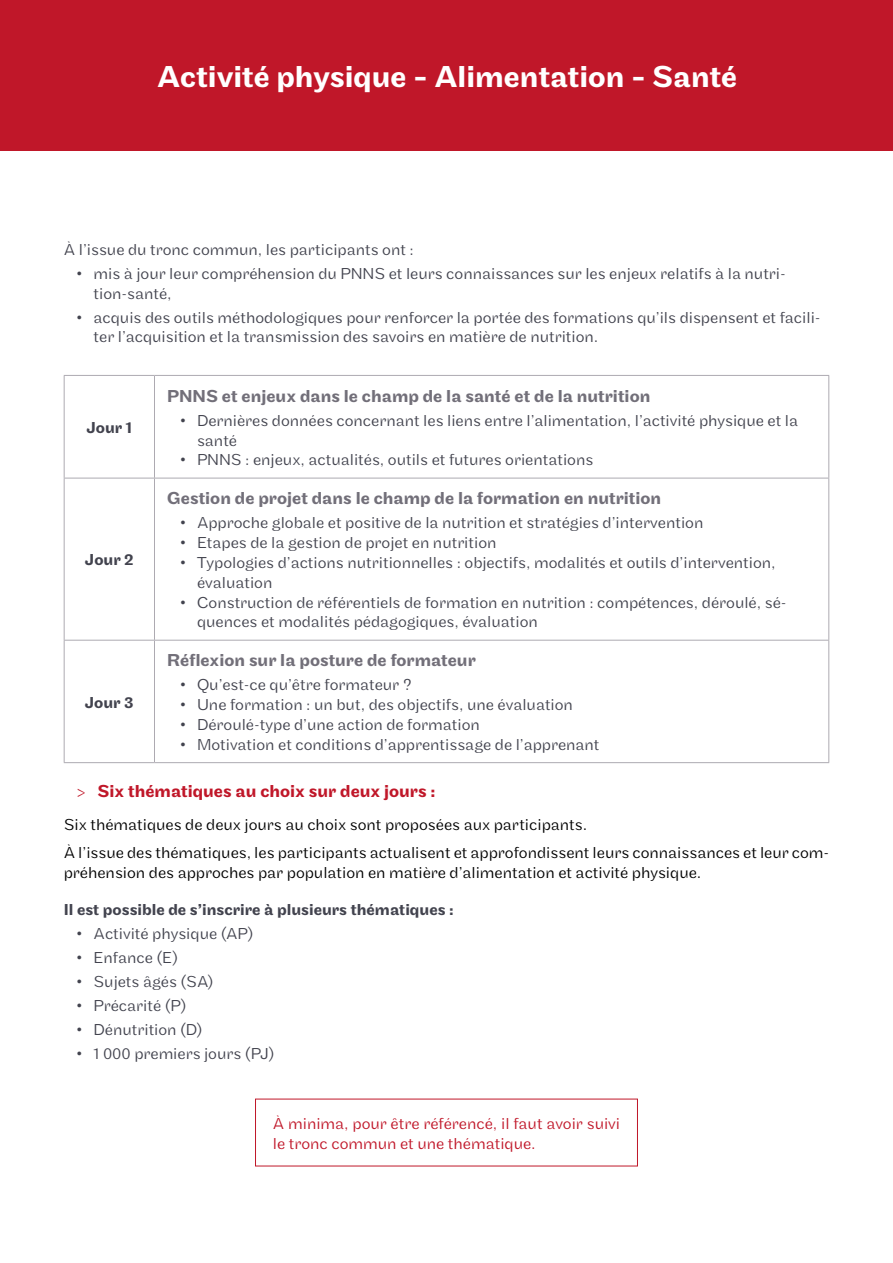
<style>
.page{position:relative;width:893px;height:1263px;background:#fff}
.page>*{position:absolute;margin:0;border:0;box-sizing:border-box;transform-origin:0 0}
.t1{font:500 31.5px "Maple";color:#fff}
.t2{font:500 18px "Maple";color:#726f79}
.t3{font:500 18px "Maple";color:#c01729}
.t4{font:300 16.5px/19.8px "Maple";color:#42434e}
.t5{font:300 16.5px/28.3px "Maple";color:#000}
.t6{font:300 16.5px/19.8px "Maple";color:#c01729}
.t7{font:500 16.5px "Maple";color:#42434e}
.s1{font-weight:300}
</style>
<div class="page">
<svg style="left:65px;top:477px;width:763px;height:163px"></svg>
<hr style="left:64px;top:376px;width:1px;height:102px;background:#adaab1">
<hr style="left:154px;top:376px;width:1px;height:102px;background:#adaab1">
<hr style="left:828px;top:376px;width:1px;height:102px;background:#adaab1">
<hr style="left:64px;top:478px;width:90px;height:1px;background:#adaab1">
<hr style="left:64px;top:478px;width:1px;height:162px;background:#adaab1">
<hr style="left:154px;top:478px;width:675px;height:1px;background:#adaab1">
<hr style="left:154px;top:478px;width:1px;height:162px;background:#adaab1">
<hr style="left:828px;top:478px;width:1px;height:162px;background:#adaab1">
<hr style="left:64px;top:640px;width:90px;height:1px;background:#adaab1">
<hr style="left:64px;top:640px;width:1px;height:122px;background:#adaab1">
<hr style="left:154px;top:640px;width:675px;height:1px;background:#adaab1">
<hr style="left:154px;top:640px;width:1px;height:122px;background:#adaab1">
<hr style="left:828px;top:640px;width:1px;height:122px;background:#adaab1">
<hr style="left:64px;top:762px;width:90px;height:1px;background:#adaab1">
<hr style="left:154px;top:762px;width:675px;height:1px;background:#adaab1">
<hr style="left:64px;top:375px;width:90px;height:1px;background:#adaab1">
<hr style="left:154px;top:375px;width:675px;height:1px;background:#adaab1">
<div style="left:0;top:0;width:893px;height:151px;background:#c01729"></div>
<h1 class="t1" style="left:157px;top:59px;width:582px">Activité physique - Alimentation - Santé</h1>
<p class="t4" style="left:64px;top:239px;width:352px">À l’issue du tronc commun, les participants ont :</p>
<p class="t4" style="left:94px;top:264px;width:694px;text-indent:-17px">• mis à jour leur compréhension du PNNS et leurs connaissances sur les enjeux relatifs à la nutri&shy;tion-santé,</p>
<p class="t4" style="left:94px;top:307px;width:728px;text-indent:-17px">• acquis des outils méthodologiques pour renforcer la portée des formations qu’ils dispensent et facili&shy;ter l’acquisition et la transmission des savoirs en matière de nutrition.</p>
<p class="t7" style="left:87px;top:418px;width:47px">Jour 1</p>
<p class="t7" style="left:85px;top:550px;width:50px">Jour 2</p>
<p class="t2" style="left:167px;top:385px;width:485px">PNNS et enjeux dans le champ de la santé et de la nutrition</p>
<p class="t4" style="left:197px;top:410px;width:603px;text-indent:-17px">• Dernières données concernant les liens entre l’alimentation, l’activité physique et la santé</p>
<p class="t4" style="left:180px;top:450px;width:415px">• PNNS : enjeux, actualités, outils et futures orientations</p>
<p class="t2" style="left:167px;top:488px;width:496px">Gestion de projet dans le champ de la formation en nutrition</p>
<p class="t4" style="left:180px;top:513px;width:525px">• Approche globale et positive de la nutrition et stratégies d’intervention</p>
<p class="t4" style="left:180px;top:533px;width:318px">• Etapes de la gestion de projet en nutrition</p>
<p class="t4" style="left:197px;top:553px;width:580px;text-indent:-17px">• Typologies d’actions nutritionnelles : objectifs, modalités et outils d’intervention, évaluation</p>
<p class="t4" style="left:197px;top:592px;width:591px;text-indent:-17px">• Construction de référentiels de formation en nutrition : compétences, déroulé, sé&shy;quences et modalités pédagogiques, évaluation</p>
<p class="t2" style="left:167px;top:650px;width:310px">Réflexion sur la posture de formateur</p>
<p class="t4" style="left:180px;top:675px;width:233px">• Qu’est-ce qu’être formateur ?</p>
<p class="t4" style="left:180px;top:695px;width:394px">• Une formation : un but, des objectifs, une évaluation</p>
<p class="t4" style="left:180px;top:715px;width:301px">• Déroulé-type d’une action de formation</p>
<p class="t4" style="left:180px;top:735px;width:421px">• Motivation et conditions d’apprentissage de l’apprenant</p>
<p class="t3" style="left:77px;top:781px;width:360px"><span class="s1">&gt;</span> Six thématiques au choix sur deux jours :</p>
<p class="t5" style="left:64px;top:810px;width:767px">Six thématiques de deux jours au choix sont proposées aux participants.<br>À l’issue des thématiques, les participants actualisent et approfondissent leurs connaissances et leur com-</p>
<p class="t5" style="left:64px;top:858px;width:639px">préhension des approches par population en matière d’alimentation et activité physique.</p>
<p class="t7" style="left:64px;top:900px;width:392px">Il est possible de s’inscrire à plusieurs thématiques :</p>
<p class="t4" style="left:77px;top:924px;width:178px">• Activité physique (AP)</p>
<p class="t4" style="left:77px;top:948px;width:103px">• Enfance (E)</p>
<p class="t4" style="left:77px;top:972px;width:139px">• Sujets âgés (SA)</p>
<p class="t4" style="left:77px;top:996px;width:111px">• Précarité (P)</p>
<p class="t4" style="left:77px;top:1020px;width:128px">• Dénutrition (D)</p>
<p class="t4" style="left:77px;top:1044px;width:199px">• 1 000 premiers jours (PJ)</p>
<p class="t7" style="left:85px;top:693px;width:50px">Jour 3</p>
<p class="t6" style="left:273px;top:1113px;width:349px">À minima, pour être référencé, il faut avoir suivi le tronc commun et une thématique.</p>
</div>
